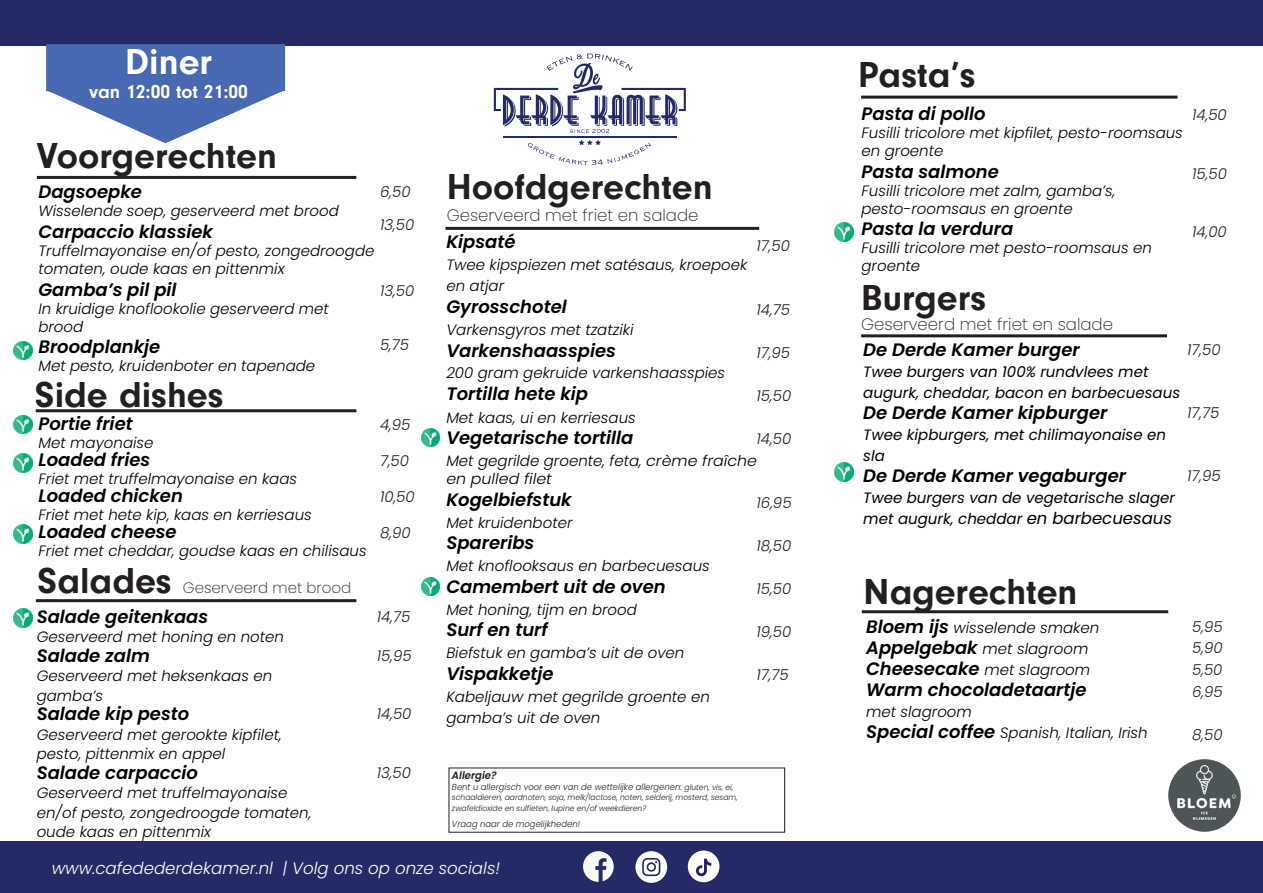
<style>
.page{position:relative;width:1263px;height:893px;background:#fff}
.page>*{position:absolute;margin:0;border:0;box-sizing:border-box;transform-origin:0 0}
.t1{font:700 37.5px "Neuzeit Gro";color:#231f20}
.t2{font:700 37.5px "Neuzeit Gro";color:#fff}
.t3{font:700 19.5px "Neuzeit Gro";color:#fff}
.t4{font:italic 600 18px "Poppins";color:#000001}
.t5{font:italic 300 16.65px "Poppins";color:#fff}
.t6{font:200 16.5px "Poppins";color:#231f20}
.t7{font:italic 300 15px/18px "Poppins";color:#000001}
.t8{font:italic 15px/21px "Poppins";color:#000001}
.t9{font:italic 300 15px/21.8px "Poppins";color:#231f20;text-align:justify}
.t10{font:200 15px "Poppins";color:#231f20}
.t11{font:italic 600 10.5px "Poppins";color:#231f20}
.t12{font:italic 300 8.7px "Poppins";color:#231f20}
.t13{font:italic 300 7.8px/10.5px "Poppins";color:#231f20}
.s1{font-size:7.8px}
.s2{font-size:16.5px}
.s3{font-weight:600;font-size:18px}
</style>
<div class="page">
<hr style="left:37px;top:176px;width:319px;height:3px;background:#231f20">
<hr style="left:445px;top:227px;width:314px;height:3px;background:#231f20">
<hr style="left:36px;top:599px;width:320px;height:3px;background:#231f20">
<hr style="left:861px;top:334px;width:306px;height:3px;background:#231f20">
<hr style="left:861px;top:96px;width:316px;height:3px;background:#231f20">
<hr style="left:36px;top:409px;width:320px;height:3px;background:#231f20">
<div style="left:0;top:841px;width:1263px;height:52px;background:#232a66"></div>
<svg style="left:583px;top:851px;width:31px;height:31px"></svg>
<svg style="left:635px;top:851px;width:32px;height:32px"></svg>
<div style="left:688px;top:850px;width:31px;height:32px;background:#fff;border-radius:50%"></div>
<svg style="left:696px;top:859px;width:15px;height:17px"></svg>
<hr style="left:862px;top:610px;width:306px;height:3px;background:#231f20">
<img style="left:1168px;top:760px;width:72px;height:72px">
<svg style="left:528px;top:140px;width:123px;height:25px"></svg>
<hr style="left:503px;top:136px;width:173px;height:1px;background:#232a66">
<svg style="left:494px;top:54px;width:192px;height:79px"></svg>
<img style="left:835px;top:222px;width:18px;height:19px">
<img style="left:835px;top:463px;width:18px;height:18px">
<img style="left:421px;top:428px;width:19px;height:19px">
<img style="left:421px;top:577px;width:19px;height:19px">
<img style="left:14px;top:525px;width:19px;height:18px">
<img style="left:14px;top:609px;width:19px;height:18px">
<img style="left:14px;top:453px;width:19px;height:19px">
<img style="left:14px;top:415px;width:19px;height:19px">
<img style="left:14px;top:341px;width:19px;height:19px">
<div style="left:0;top:0;width:1263px;height:45px;background:#232a66"></div>
<svg style="left:46px;top:89px;width:240px;height:55px"></svg>
<div style="left:46px;top:44px;width:239px;height:47px;background:#4769b2;border:2px solid #4769b2"></div>
<h1 class="t2" style="left:125px;top:41px;width:88px">Diner</h1>
<h2 class="t3" style="left:89px;top:80px;width:160px">van 12:00 tot 21:00</h2>
<h1 class="t1" style="left:37px;top:135px;width:241px">Voorgerechten</h1>
<p class="t4" style="left:38px;top:182px;width:105px">Dagsoepke</p>
<p class="t7" style="left:38px;top:202px;width:302px">Wisselende soep, geserveerd met brood</p>
<p class="t4" style="left:38px;top:221px;width:176px">Carpaccio klassiek</p>
<p class="t7" style="left:38px;top:242px;width:338px">Truffelmayonaise en/of pesto, zongedroogde tomaten, oude kaas en pittenmix</p>
<p class="t4" style="left:38px;top:279px;width:140px">Gamba’s pil pil</p>
<p class="t7" style="left:38px;top:299px;width:292px">In kruidige knoflookolie geserveerd met brood</p>
<p class="t4" style="left:38px;top:336px;width:123px">Broodplankje</p>
<p class="t7" style="left:38px;top:357px;width:278px">Met pesto, kruidenboter en tapenade</p>
<p class="t9" style="left:380px;top:181px;width:32px">6,50</p>
<p class="t9" style="left:380px;top:214px;width:36px">13,50</p>
<p class="t9" style="left:380px;top:280px;width:36px">13,50</p>
<p class="t9" style="left:380px;top:334px;width:31px">5,75</p>
<h1 class="t1" style="left:35px;top:373px;width:190px">Side dishes</h1>
<p class="t4" style="left:39px;top:413px;width:96px">Portie friet</p>
<p class="t7" style="left:39px;top:434px;width:117px">Met mayonaise</p>
<p class="t4" style="left:39px;top:449px;width:113px">Loaded fries</p>
<p class="t7" style="left:39px;top:470px;width:260px">Friet met truffelmayonaise en kaas</p>
<p class="t4" style="left:39px;top:485px;width:146px">Loaded chicken</p>
<p class="t7" style="left:39px;top:506px;width:275px">Friet met hete kip, kaas en kerriesaus</p>
<p class="t4" style="left:39px;top:521px;width:140px">Loaded cheese</p>
<p class="t7" style="left:39px;top:542px;width:330px">Friet met cheddar, goudse kaas en chilisaus</p>
<h1 class="t1" style="left:38px;top:560px;width:136px">Salades</h1>
<p class="t10" style="left:183px;top:579px;width:170px">Geserveerd met brood</p>
<p class="t4" style="left:37px;top:606px;width:173px">Salade geitenkaas</p>
<p class="t7" style="left:37px;top:628px;width:249px">Geserveerd met honing en noten</p>
<p class="t4" style="left:37px;top:645px;width:115px">Salade zalm</p>
<p class="t7" style="left:37px;top:666px;width:237px;line-height:19.5px">Geserveerd met heksenkaas en gamba’s</p>
<p class="t4" style="left:37px;top:703px;width:154px">Salade kip pesto</p>
<p class="t7" style="left:37px;top:725px;width:246px;line-height:19.5px">Geserveerd met gerookte kipfilet, pesto, pittenmix en appel</p>
<p class="t4" style="left:37px;top:762px;width:163px">Salade carpaccio</p>
<p class="t7" style="left:37px;top:783px;width:276px;line-height:19.5px">Geserveerd met truffelmayonaise en/of pesto, zongedroogde tomaten, oude kaas en pittenmix</p>
<p class="t9" style="left:380px;top:414px;width:32px">4,95</p>
<p class="t9" style="left:380px;top:450px;width:31px">7,50</p>
<p class="t9" style="left:380px;top:486px;width:36px">10,50</p>
<p class="t9" style="left:380px;top:522px;width:32px">8,90</p>
<p class="t9" style="left:377px;top:606px;width:35px">14,75</p>
<p class="t9" style="left:377px;top:645px;width:36px">15,95</p>
<p class="t9" style="left:377px;top:703px;width:36px">14,50</p>
<p class="t9" style="left:377px;top:762px;width:36px">13,50</p>
<h1 class="t1" style="left:447px;top:165px;width:267px">Hoofdgerechten</h1>
<p class="t6" style="left:447px;top:206px;width:253px">Geserveerd met friet en salade</p>
<p class="t4" style="left:446px;top:231px;width:71px">Kipsaté</p>
<p class="t7" style="left:446px;top:254px;width:302px;line-height:21.8px">Twee kipspiezen met satésaus, kroepoek en atjar</p>
<p class="t4" style="left:446px;top:296px;width:122px">Gyrosschotel</p>
<p class="t7" style="left:446px;top:321px;width:189px">Varkensgyros met tzatziki</p>
<p class="t4" style="left:446px;top:340px;width:171px">Varkenshaasspies</p>
<p class="t7" style="left:446px;top:364px;width:280px">200 gram gekruide varkenshaasspies</p>
<p class="t4" style="left:446px;top:383px;width:143px">Tortilla hete kip</p>
<p class="t7" style="left:446px;top:409px;width:191px">Met kaas, ui en kerriesaus</p>
<p class="t4" style="left:446px;top:428px;width:189px">Vegetarische tortilla</p>
<p class="t7" style="left:446px;top:452px;width:312px">Met gegrilde groente, feta, crème fraîche en pulled filet</p>
<p class="t4" style="left:446px;top:489px;width:127px">Kogelbiefstuk</p>
<p class="t7" style="left:446px;top:514px;width:128px">Met kruidenboter</p>
<p class="t4" style="left:446px;top:533px;width:90px">Spareribs</p>
<p class="t7" style="left:446px;top:557px;width:265px">Met knoflooksaus en barbecuesaus</p>
<p class="t4" style="left:446px;top:576px;width:221px">Camembert uit de oven</p>
<p class="t7" style="left:446px;top:601px;width:192px">Met honing, tijm en brood</p>
<p class="t4" style="left:446px;top:620px;width:103px">Surf en turf</p>
<p class="t7" style="left:446px;top:644px;width:240px">Biefstuk en gamba’s uit de oven</p>
<p class="t4" style="left:446px;top:663px;width:109px">Vispakketje</p>
<p class="t7" style="left:446px;top:686px;width:265px;line-height:21.8px">Kabeljauw met gegrilde groente en gamba’s uit de oven</p>
<p class="t9" style="left:756px;top:235px;width:35px">17,50</p>
<p class="t9" style="left:756px;top:299px;width:35px">14,75</p>
<p class="t9" style="left:756px;top:342px;width:35px">17,95</p>
<p class="t9" style="left:756px;top:385px;width:36px">15,50</p>
<p class="t9" style="left:756px;top:428px;width:36px">14,50</p>
<p class="t9" style="left:756px;top:492px;width:37px">16,95</p>
<p class="t9" style="left:756px;top:535px;width:36px">18,50</p>
<p class="t9" style="left:756px;top:578px;width:36px">15,50</p>
<p class="t9" style="left:756px;top:621px;width:36px">19,50</p>
<p class="t9" style="left:756px;top:664px;width:34px">17,75</p>
<p class="t11" style="left:452px;top:769px;width:46px">Allergie?</p>
<p class="t12" style="left:452px;top:782px;width:283px">Bent u allergisch voor een van de wettelijke allergenen: <span class="s1">gluten, vis, ei,</span></p>
<p class="t13" style="left:452px;top:792px;width:287px">schaaldieren, aardnoten, soja, melk/lactose, noten, selderij, mosterd, sesam, zwafeldioxide en sulfieten, lupine en/of weekdieren?</p>
<p class="t12" style="left:452px;top:819px;width:130px">Vraag naar de mogelijkheden!</p>
<p class="t5" style="left:52px;top:858px;width:450px">www.cafedederdekamer.nl | Volg ons op onze socials!</p>
<h1 class="t1" style="left:858px;top:54px;width:119px">Pasta’s</h1>
<p class="t4" style="left:861px;top:103px;width:126px">Pasta di pollo</p>
<p class="t7" style="left:861px;top:124px;width:323px">Fusilli tricolore met kipfilet, pesto-roomsaus en groente</p>
<p class="t4" style="left:861px;top:161px;width:139px">Pasta salmone</p>
<p class="t7" style="left:861px;top:182px;width:255px">Fusilli tricolore met zalm, gamba’s, pesto-roomsaus en groente</p>
<p class="t4" style="left:861px;top:219px;width:153px">Pasta la verdura</p>
<p class="t7" style="left:861px;top:239px;width:292px">Fusilli tricolore met pesto-roomsaus en groente</p>
<h1 class="t1" style="left:861px;top:277px;width:126px">Burgers</h1>
<p class="t6" style="left:861px;top:314px;width:253px">Geserveerd met friet en salade</p>
<p class="t9" style="left:1192px;top:104px;width:36px">14,50</p>
<p class="t9" style="left:1192px;top:163px;width:36px">15,50</p>
<p class="t9" style="left:1192px;top:221px;width:36px">14,00</p>
<p class="t4" style="left:863px;top:339px;width:218px">De Derde Kamer burger</p>
<p class="t8" style="left:863px;top:361px;width:318px">Twee burgers van 100% rundvlees met augurk, cheddar, bacon en barbecuesaus</p>
<p class="t4" style="left:863px;top:402px;width:246px">De Derde Kamer kipburger</p>
<p class="t8" style="left:863px;top:424px;width:304px">Twee kipburgers, met chilimayonaise en sla</p>
<p class="t4" style="left:863px;top:465px;width:264px">De Derde Kamer vegaburger</p>
<p class="t8" style="left:863px;top:487px;width:313px">Twee burgers van de vegetarische slager met augurk, cheddar <span class="s2">en barbecuesaus</span></p>
<p class="t9" style="left:1187px;top:339px;width:35px">17,50</p>
<p class="t9" style="left:1187px;top:402px;width:34px">17,75</p>
<p class="t9" style="left:1187px;top:465px;width:35px">17,95</p>
<h1 class="t1" style="left:864px;top:571px;width:215px">Nagerechten</h1>
<p class="t7" style="left:866px;top:617px;width:235px;line-height:21px"><span class="s3">Bloem ijs</span> wisselende smaken<br><span class="s3">Appelgebak</span> met slagroom<br><span class="s3">Cheesecake</span> met slagroom</p>
<p class="t4" style="left:866px;top:679px;width:222px">Warm chocoladetaartje</p>
<p class="t7" style="left:866px;top:701px;width:283px;line-height:21px">met slagroom<br><span class="s3">Special coffee</span> Spanish, Italian, Irish</p>
<p class="t9" style="left:1192px;top:615px;width:32px">5,95<br>5,90<br>5,50<br>6,95</p>
<p class="t9" style="left:1192px;top:724px;width:32px">8,50</p>
</div>
